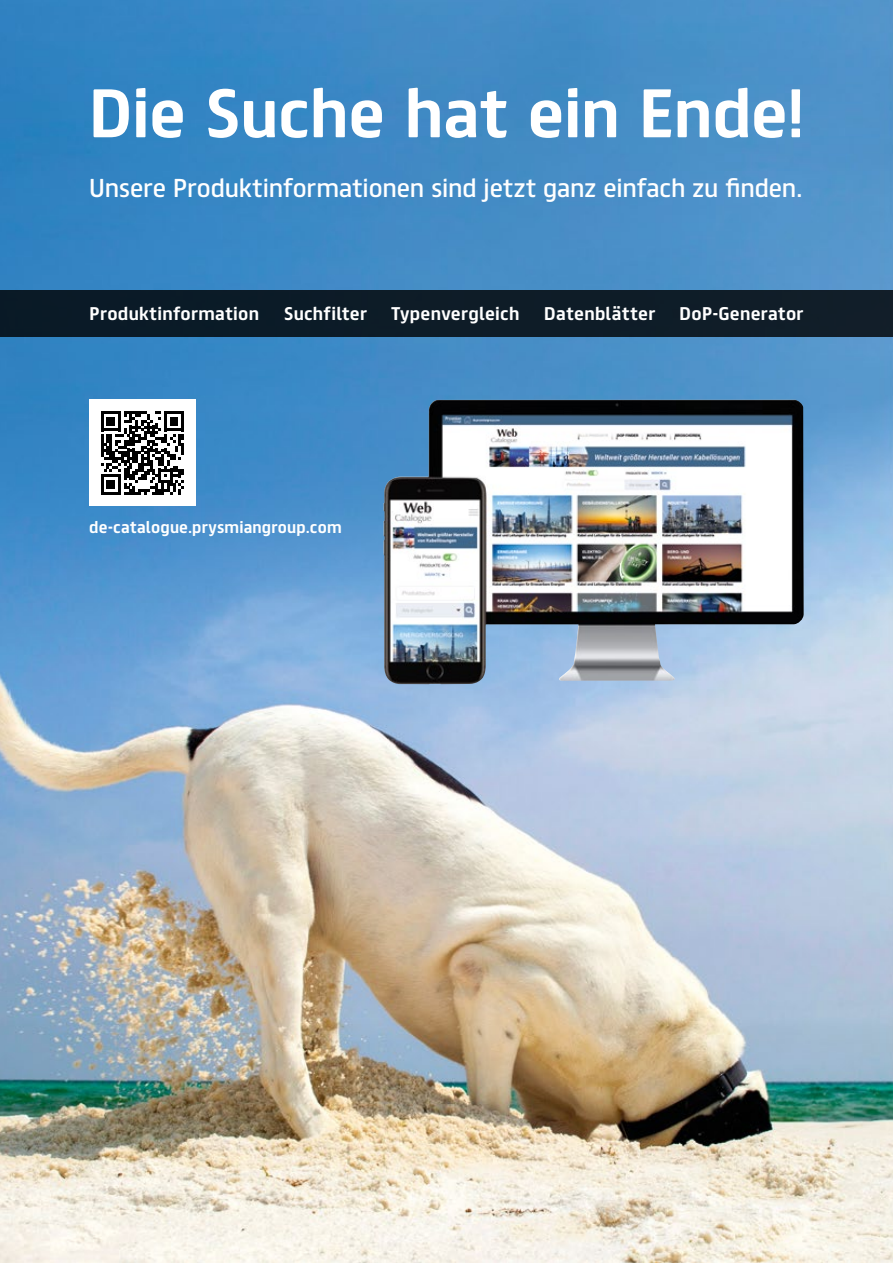
<style>
.page{position:relative;width:893px;height:1263px;background:#fff}
.page>*{position:absolute;margin:0;border:0;box-sizing:border-box;transform-origin:0 0}
.t1{font:700 61.5px "FS Truman";letter-spacing:-.005em;color:#fff}
.t2{font:23.25px "FS Truman";letter-spacing:-.005em;color:#fff}
.t3{font:700 16.5px "FS Truman";letter-spacing:.015em;color:#fff}
.t4{font:700 15px "FS Truman";letter-spacing:.01em;color:#fff}
</style>
<div class="page">
<img style="left:0;top:0;width:893px;height:1263px">
<img style="left:384px;top:400px;width:420px;height:284px">
<div style="left:0;top:290px;width:893px;height:47px;background:#0e1c27"></div>
<div style="left:89px;top:400px;width:107px;height:106px;background:#fff"></div>
<svg style="left:101px;top:411px;width:83px;height:83px"></svg>
<h1 class="t1" style="left:89px;top:60px;width:717px">Die Suche hat ein Ende!</h1>
<h2 class="t2" style="left:89px;top:167px;width:715px">Unsere Produktinformationen sind jetzt ganz einfach zu finden.</h2>
<p class="t3" style="left:90px;top:299px;width:171px">Produktinformation</p>
<p class="t3" style="left:284px;top:299px;width:84px">Suchfilter</p>
<p class="t3" style="left:391px;top:299px;width:130px">Typenvergleich</p>
<p class="t3" style="left:544px;top:299px;width:112px">Datenblätter</p>
<p class="t3" style="left:680px;top:299px;width:125px">DoP-Generator</p>
<p class="t4" style="left:89px;top:514px;width:254px">de-catalogue.prysmiangroup.com</p>
</div>
